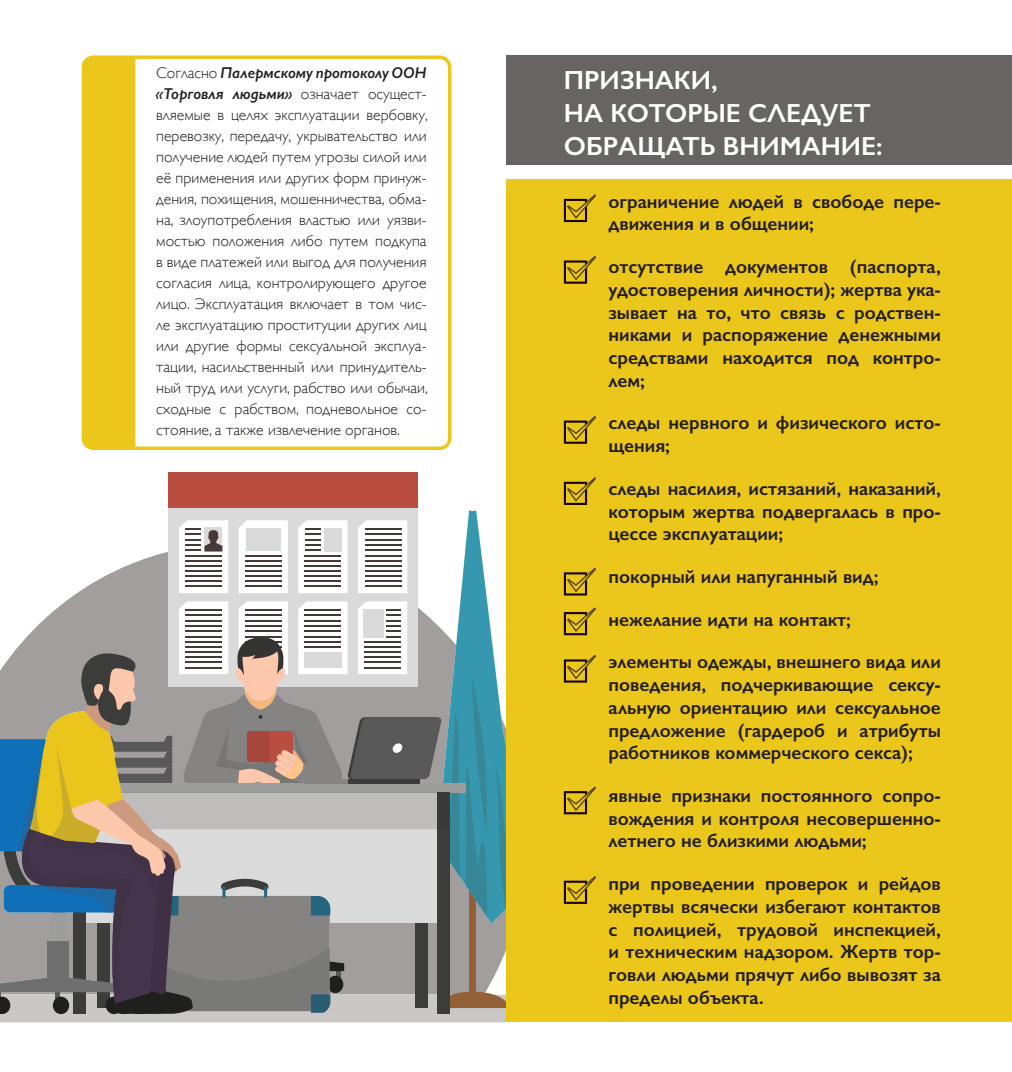
<style>
.page{position:relative;width:1012px;height:1072px;background:#fff}
.page>*{position:absolute;margin:0;border:0;box-sizing:border-box;transform-origin:0 0}
.t1{font:600 26.25px/33.2px "Gill Sans";color:#fff}
.t2{font:600 19.25px/22.8px "Gill Sans";color:#231f20;text-align:justify}
.t3{font:300 15.75px/21px "Gill Sans";color:#231f20;text-align:justify}
.s1{font-weight:600;font-style:italic}
</style>
<div class="page">
<div style="left:168px;top:472px;width:250px;height:36px;background:#b94e40"></div>
<svg style="left:0;top:508px;width:506px;height:514px"></svg>
<hr style="left:304px;top:779px;width:116px;height:4px;background:#858483">
<hr style="left:348px;top:779px;width:72px;height:4px;background:#3c3c3b">
<div style="left:506px;top:55px;width:506px;height:110px;background:#686463"></div>
<div style="left:506px;top:179px;width:505px;height:843px;background:#ebc61b"></div>
<div style="left:82px;top:55px;width:369px;height:395px;border:4px solid #ebc61b;border-radius:10px"></div>
<div style="left:82px;top:57px;width:53px;height:392px;background:#ebc61b"></div>
<svg style="left:564px;top:194px;width:32px;height:28px"></svg>
<svg style="left:564px;top:256px;width:32px;height:28px"></svg>
<svg style="left:564px;top:416px;width:32px;height:28px"></svg>
<svg style="left:564px;top:477px;width:32px;height:28px"></svg>
<svg style="left:564px;top:568px;width:32px;height:27px"></svg>
<svg style="left:564px;top:607px;width:32px;height:28px"></svg>
<svg style="left:564px;top:655px;width:32px;height:27px"></svg>
<svg style="left:564px;top:786px;width:32px;height:28px"></svg>
<svg style="left:564px;top:876px;width:32px;height:27px"></svg>
<p class="t3" style="left:156px;top:62px;width:273px">Согласно <span class="s1">Палермскому протоколу ООН «Торговля людьми»</span> означает осущест&shy;вляемые в целях эксплуатации вербовку, перевозку, передачу, укрывательство или получение людей путем угрозы силой или её применения или других форм принуж&shy;дения, похищения, мошенничества, обма&shy;на, злоупотребления властью или уязви&shy;мостью положения либо путем подкупа в виде платежей или выгод для получения согласия лица, контролирующего другое лицо. Эксплуатация включает в том чис&shy;ле эксплуатацию проституции других лиц или другие формы сексуальной эксплуа&shy;тации, насильственный или принудитель&shy;ный труд или услуги, рабство или обычаи, сходные с рабством, подневольное со&shy;стояние, а также извлечение органов.</p>
<h1 class="t1" style="left:564px;top:63px;width:320px">ПРИЗНАКИ,<br>НА КОТОРЫЕ СЛЕДУЕТ<br>ОБРАЩАТЬ ВНИМАНИЕ:</h1>
<p class="t2" style="left:609px;top:189px;width:334px">ограничение людей в свободе пере&shy;движения и в общении;</p>
<p class="t2" style="left:609px;top:255px;width:334px">отсутствие документов (паспорта, удостоверения личности); жертва ука&shy;зывает на то, что связь с родствен&shy;никами и распоряжение денежными средствами находится под контро&shy;лем;</p>
<p class="t2" style="left:609px;top:411px;width:334px">следы нервного и физического исто&shy;щения;</p>
<p class="t2" style="left:609px;top:477px;width:334px">следы насилия, истязаний, наказаний, которым жертва подвергалась в про&shy;цессе эксплуатации;</p>
<p class="t2" style="left:609px;top:565px;width:271px">покорный или напуганный вид;</p>
<p class="t2" style="left:609px;top:607px;width:244px">нежелание идти на контакт;</p>
<p class="t2" style="left:609px;top:650px;width:334px">элементы одежды, внешнего вида или поведения, подчеркивающие сексу&shy;альную ориентацию или сексуальное предложение (гардероб и атрибуты работников коммерческого секса);</p>
<p class="t2" style="left:609px;top:783px;width:334px">явные признаки постоянного сопро&shy;вождения и контроля несовершенно&shy;летнего не близкими людьми;</p>
<p class="t2" style="left:609px;top:872px;width:334px">при проведении проверок и рейдов жертвы всячески избегают контактов с полицией, трудовой инспекцией, и техническим надзором. Жертв тор&shy;говли людьми прячут либо вывозят за пределы объекта.</p>
</div>
